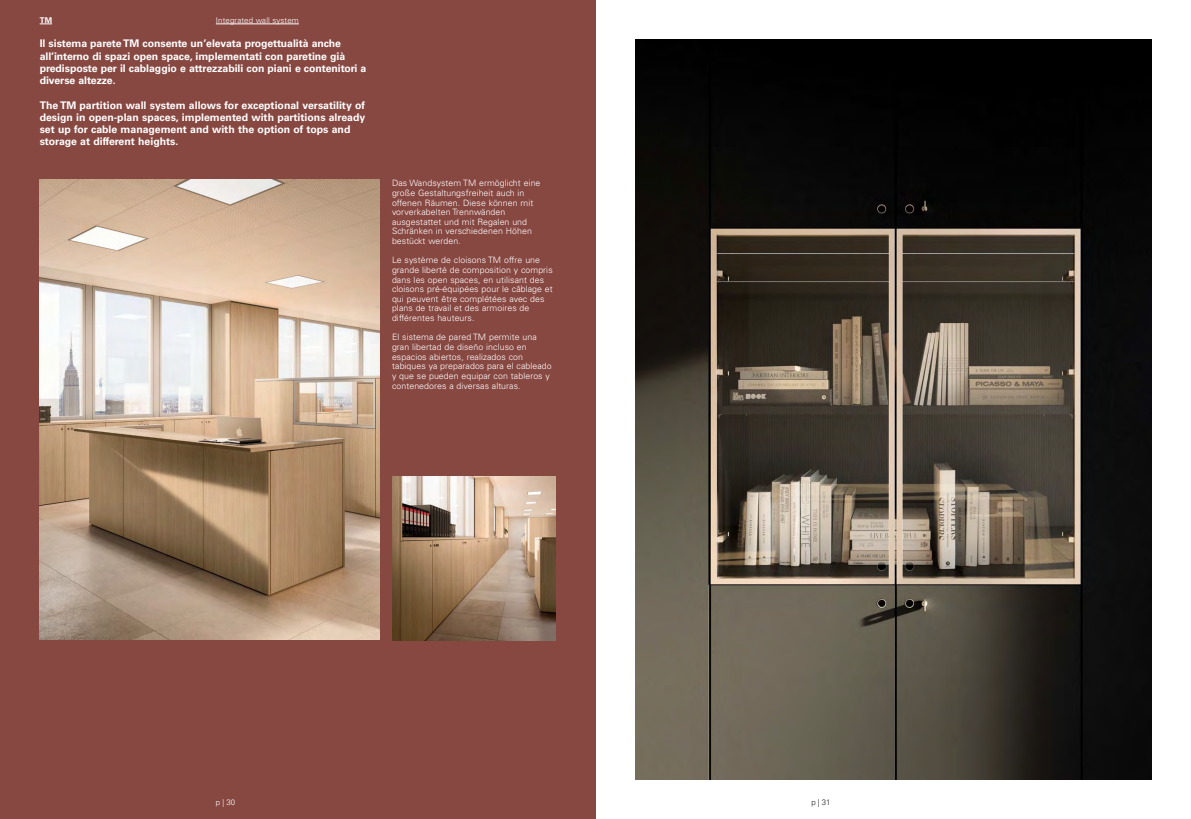
<style>
.page{position:relative;width:1191px;height:819px;background:#fff}
.page>*{position:absolute;margin:0;border:0;box-sizing:border-box;transform-origin:0 0}
.t1{font:700 10.5px/12.2px "Univers LT Std";letter-spacing:-.005em;color:#fff}
.t2{font:300 8.75px/9.6px "Univers LT Std";letter-spacing:.01em;color:#fff}
.t3{font:300 7.88px "Univers LT Std";letter-spacing:.02em;color:#fff}
.t4{font:300 7.88px "Univers LT Std";color:#231f20}
.t5{font:700 7.88px "Univers LT Std";color:#fff}
</style>
<div class="page">
<div style="left:0;top:0;width:595px;height:819px;background:#884842"></div>
<img style="left:635px;top:40px;width:516px;height:739px">
<img style="left:40px;top:180px;width:339px;height:459px">
<img style="left:392px;top:476px;width:164px;height:164px">
<hr style="left:216px;top:24px;width:83px;height:1px;background:#fff">
<svg style="left:40px;top:24px;width:12px;height:1px"></svg>
<p class="t5" style="left:40px;top:17px;width:14px">TM</p>
<p class="t3" style="left:216px;top:17px;width:85px">Integrated wall system</p>
<p class="t1" style="left:40px;top:38px;width:328px">Il sistema parete TM consente un’elevata progettualità anche all’interno di spazi open space, implementati con paretine già predisposte per il cablaggio e attrezzabili con piani e contenitori a diverse altezze.</p>
<p class="t1" style="left:40px;top:99px;width:327px">The TM partition wall system allows for exceptional versatility of design in open-plan spaces, implemented with partitions already set up for cable management and with the option of tops and storage at different heights.</p>
<p class="t2" style="left:392px;top:179px;width:150px">Das Wandsystem TM ermöglicht eine große Gestaltungsfreiheit auch in offenen Räumen. Diese können mit vorverkabelten Trennwänden ausgestattet und mit Regalen und<br>Schränken in verschiedenen Höhen bestückt werden.</p>
<p class="t2" style="left:392px;top:256px;width:162px">Le système de cloisons TM offre une grande liberté de composition y compris dans les open spaces, en utilisant des cloisons pré-équipées pour le câblage et qui peuvent être complétées avec des plans de travail et des armoires de différentes hauteurs.</p>
<p class="t2" style="left:392px;top:333px;width:161px">El sistema de pared TM permite una gran libertad de diseño incluso en espacios abiertos, realizados con tabiques ya preparados para el cableado y que se pueden equipar con tableros y contenedores a diversas alturas.</p>
<p class="t3" style="left:216px;top:798px;width:21px">p | 30</p>
<p class="t4" style="left:811px;top:798px;width:21px">p | 31</p>
</div>
